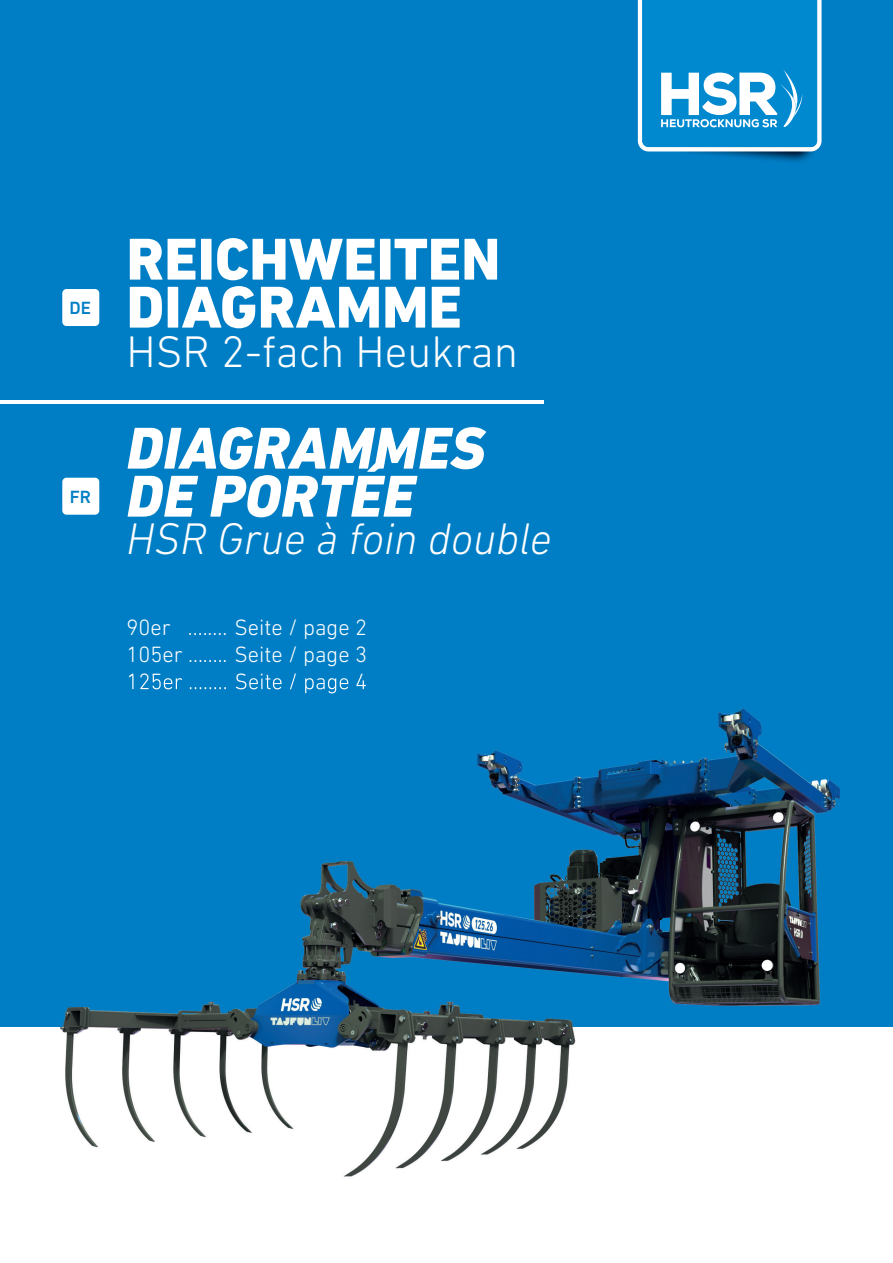
<style>
.page{position:relative;width:893px;height:1263px;background:#fff}
.page>*{position:absolute;margin:0;border:0;box-sizing:border-box;transform-origin:0 0}
.t1{font:800 60px/48px "DIN Next LT Pro";color:#fff}
.t2{font:italic 800 60px/48px "DIN Next LT Pro";color:#fff}
.t3{font:italic 300 45px "DIN Next LT Pro";color:#fff}
.t4{font:300 45px "DIN Next LT Pro";color:#fff}
.t5{font:300 22.5px/27px "DIN Next LT Pro";color:#fff}
.t6{font:500 18px "DIN Next LT Pro";color:#007ec5}
</style>
<div class="page">
<div style="left:0;top:0;width:893px;height:1027px;background:#007ec5"></div>
<img style="left:664px;top:79px;width:158px;height:83px">
<svg style="left:638px;top:0;width:183px;height:151px"></svg>
<hr style="left:0;top:400px;width:543px;height:3px;background:#fff">
<div style="left:62px;top:289px;width:37px;height:37px;background:#fff;border-radius:4px"></div>
<div style="left:62px;top:478px;width:37px;height:37px;background:#fff;border-radius:4px"></div>
<img style="left:60px;top:1027px;width:516px;height:150px">
<img style="left:61px;top:693px;width:779px;height:334px">
<img style="left:129px;top:676px;width:237px;height:17px">
<p class="t6" style="left:70px;top:298px;width:23px">DE</p>
<p class="t6" style="left:70px;top:486px;width:23px">FR</p>
<h1 class="t1" style="left:126px;top:235px;width:375px">REICHWEITEN<br>DIAGRAMME</h1>
<h2 class="t4" style="left:126px;top:325px;width:393px">HSR 2-fach Heukran</h2>
<h1 class="t2" style="left:126px;top:424px;width:360px">DIAGRAMMES<br>DE PORTÉE</h1>
<h2 class="t3" style="left:126px;top:513px;width:427px">HSR Grue à foin double</h2>
<p class="t5" style="left:126px;top:614px;width:242px">90er ........ Seite / page 2<br>105er ........ Seite / page 3</p>
</div>
